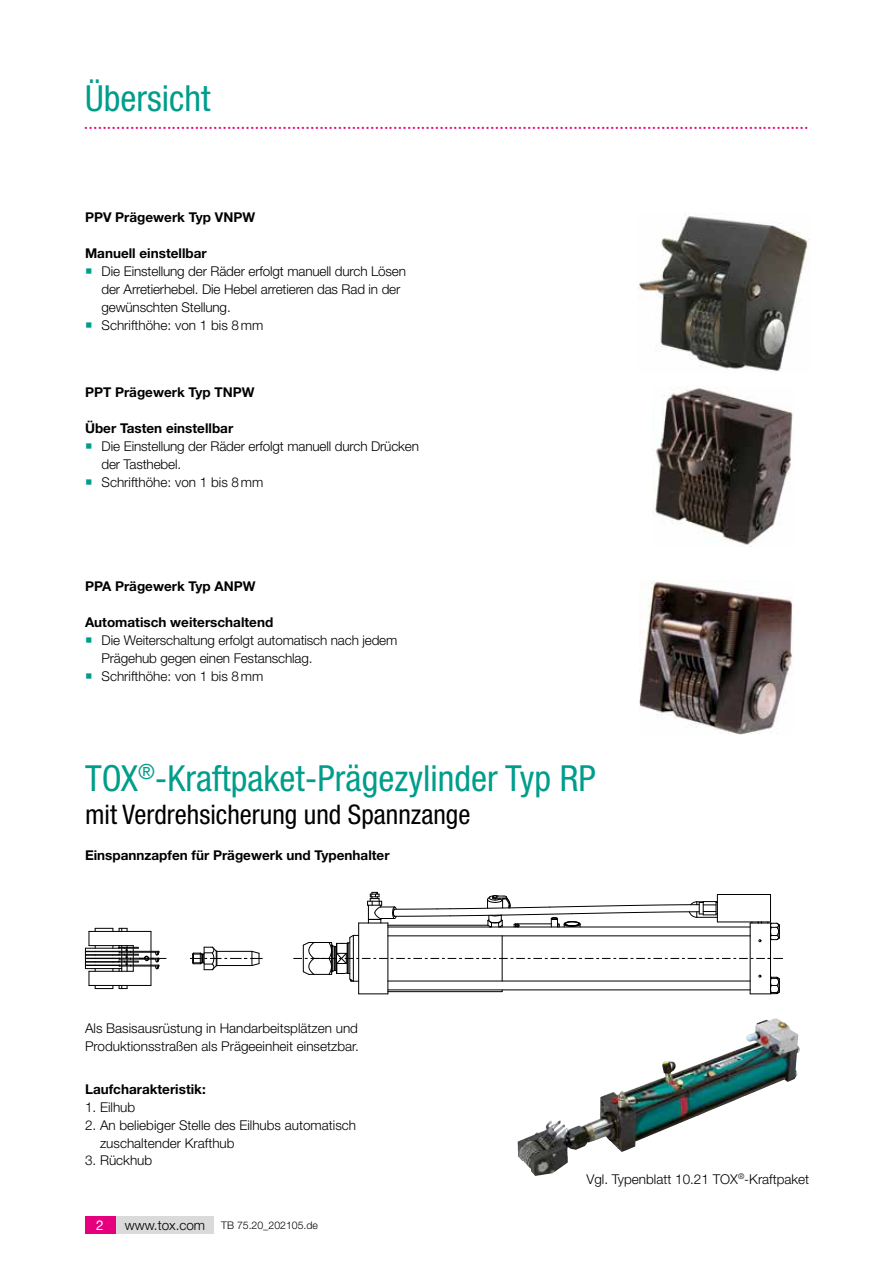
<style>
.page{position:relative;width:893px;height:1263px;background:#fff}
.page>*{position:absolute;margin:0;border:0;box-sizing:border-box;transform-origin:0 0}
.t1{font:condensed 36px "Helvetica Neue LT Std";color:#009d8b}
.t2{font:condensed 27px "Helvetica Neue LT Std";color:#000}
.t3{font:20.25px "Times New Roman";color:#e6007d}
.t4{font:300 13.5px/18px "Helvetica Neue LT Std";color:#000}
.t5{font:700 13.5px "Helvetica Neue LT Std";color:#000}
.t6{font:13.5px "Helvetica Neue LT Pro";color:#fff}
.t7{font:300 10.5px "Helvetica Neue LT Std";color:#000}
</style>
<div class="page">
<div style="left:85px;top:1216px;width:34px;height:17px;background:#e6007d"></div>
<div style="left:116px;top:1216px;width:98px;height:17px;background:#dadada"></div>
<svg style="left:85px;top:928px;width:81px;height:61px"></svg>
<svg style="left:293px;top:892px;width:490px;height:102px"></svg>
<svg style="left:190px;top:947px;width:73px;height:23px"></svg>
<img style="left:637px;top:216px;width:173px;height:156px">
<img style="left:652px;top:387px;width:141px;height:160px">
<img style="left:640px;top:581px;width:154px;height:153px">
<img style="left:671px;top:1019px;width:100px;height:55px">
<h1 class="t1" style="left:85px;top:77px;width:127px">Übersicht</h1>
<h3 class="t3" style="left:84px;top:108px;width:727px">.............................................................................................................................................................</h3>
<p class="t5" style="left:85px;top:209px;width:172px">PPV Prägewerk Typ VNPW</p>
<p class="t5" style="left:85px;top:245px;width:123px">Manuell einstellbar</p>
<p class="t4" style="left:101px;top:262px;width:306px">Die Einstellung der Räder erfolgt manuell durch Lösen der Arretierhebel. Die Hebel arretieren das Rad in der gewünschten Stellung.<br>Schrifthöhe: von 1 bis 8mm</p>
<p class="t5" style="left:85px;top:383px;width:171px">PPT Prägewerk Typ TNPW</p>
<p class="t5" style="left:85px;top:419px;width:150px">Über Tasten einstellbar</p>
<p class="t4" style="left:101px;top:436px;width:319px">Die Einstellung der Räder erfolgt manuell durch Drücken der Tasthebel.<br>Schrifthöhe: von 1 bis 8mm</p>
<p class="t5" style="left:85px;top:577px;width:172px">PPA Prägewerk Typ ANPW</p>
<p class="t5" style="left:85px;top:613px;width:190px">Automatisch weiterschaltend</p>
<p class="t4" style="left:101px;top:630px;width:297px">Die Weiterschaltung erfolgt automatisch nach jedem<br>Prägehub gegen einen Festanschlag.<br>Schrifthöhe: von 1 bis 8mm</p>
<h1 class="t1" style="left:85px;top:758px;width:512px">TOX<sup>®</sup>-Kraftpaket-Prägezylinder Typ RP</h1>
<h2 class="t2" style="left:85px;top:798px;width:387px">mit Verdrehsicherung und Spannzange</h2>
<p class="t5" style="left:85px;top:847px;width:306px">Einspannzapfen für Prägewerk und Typenhalter</p>
<p class="t4" style="left:85px;top:1019px;width:275px">Als Basisausrüstung in Handarbeitsplätzen und<br>Produktionsstraßen als Prägeeinheit einsetzbar.</p>
<p class="t5" style="left:85px;top:1080px;width:122px">Laufcharakteristik:</p>
<p class="t4" style="left:85px;top:1097px;width:52px">1. Eilhub</p>
<p class="t4" style="left:100px;top:1115px;width:258px;text-indent:-15px">2. An beliebiger Stelle des Eilhubs automatisch zuschaltender Krafthub</p>
<p class="t4" style="left:85px;top:1151px;width:69px">3. Rückhub</p>
<p class="t6" style="left:96px;top:1217px;width:9px">2</p>
<p class="t4" style="left:125px;top:1215px;width:82px">www.tox.com</p>
<p class="t7" style="left:221px;top:1218px;width:98px">TB 75.20_202105.de</p>
<p class="t4" style="left:586px;top:1170px;width:224px">Vgl. Typenblatt 10.21 TOX<sup>®</sup>-Kraftpaket</p>
</div>
